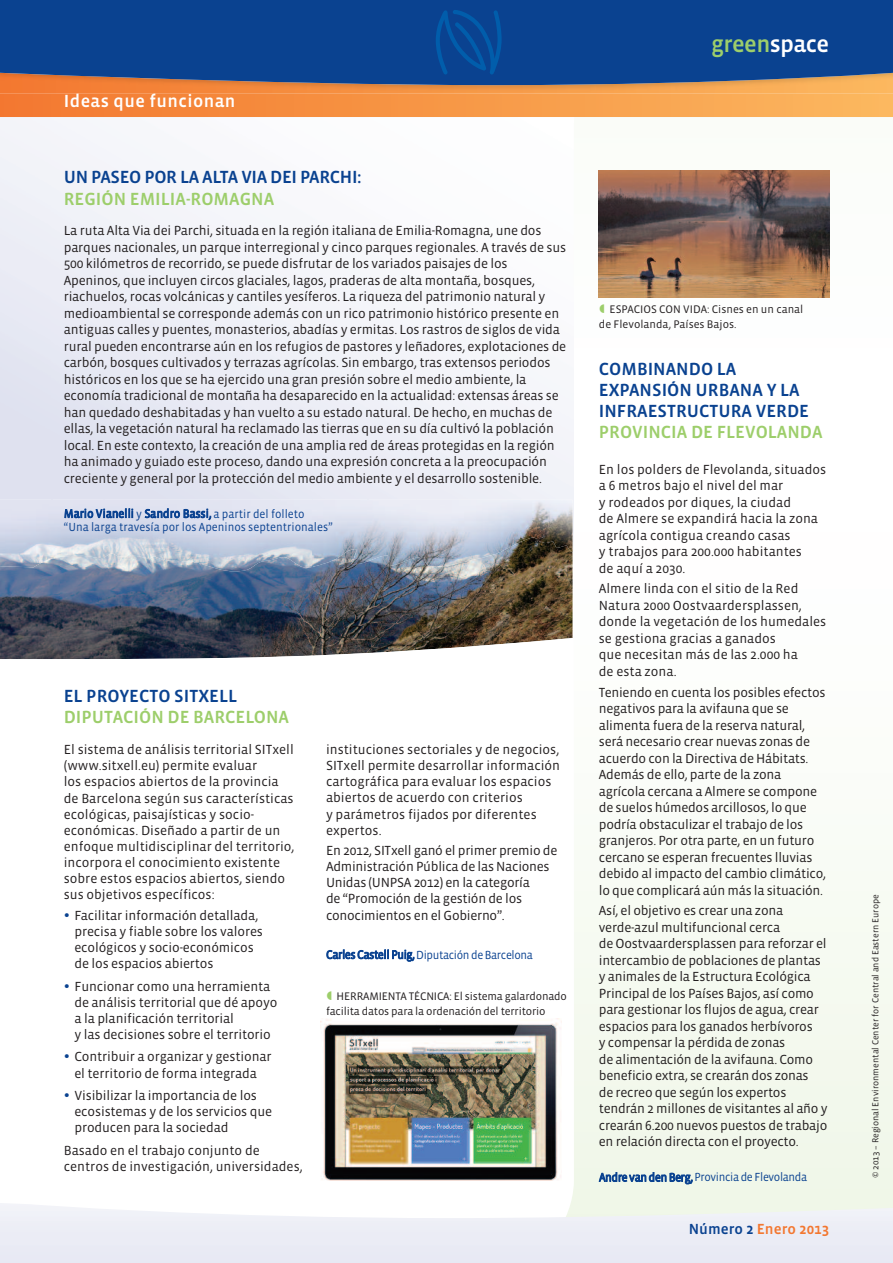
<style>
.page{position:relative;width:893px;height:1263px;background:#fff}
.page>*{position:absolute;margin:0;border:0;box-sizing:border-box;transform-origin:0 0}
.t1{font:24px "Vista Sans Med";letter-spacing:-.025em;color:#9dce6b}
.t2{font:18px/21px "Vista Sans Med";color:#0a4290}
.t3{font:18px "Vista Sans Med";color:#9dce6b}
.t4{font:18px "Vista Sans Med";letter-spacing:-.02em;color:#0a4290}
.t5{font:18px "Vista Sans Med";letter-spacing:.025em;color:#fff}
.t6{font:15px "Vista Sans Med";color:#f37730}
.t7{font:13.5px/16.5px "Vista Sans";letter-spacing:-.015em;color:#231f20}
.t8{font:12px/13.6px "Vista Sans";letter-spacing:-.015em;color:#0a4290;scale:.95 1}
.t9{font:11.25px/15px "Vista Sans";letter-spacing:-.015em;color:#231f20}
.t10{font:9px "Vista Sans";color:#231f20}
.s1{color:#fff}
.s2{color:#0a4290}
</style>
<div class="page">
<img style="left:0;top:567px;width:510px;height:92px">
<img style="left:0;top:500px;width:208px;height:68px">
<img style="left:208px;top:500px;width:104px;height:71px">
<img style="left:312px;top:500px;width:198px;height:67px">
<svg style="left:510px;top:117px;width:383px;height:1074px"></svg>
<svg style="left:0;top:94px;width:893px;height:23px;background:#f79747"></svg>
<svg style="left:0;top:1191px;width:893px;height:72px"></svg>
<img style="left:0;top:85px;width:893px;height:9px">
<div style="left:0;top:0;width:893px;height:85px;background:#0a4290"></div>
<svg style="left:436px;top:10px;width:66px;height:64px;background:#074a98"></svg>
<img style="left:599px;top:170px;width:230px;height:128px">
<div style="left:312px;top:1018px;width:249px;height:180px;background:#fff"></div>
<img style="left:321px;top:1018px;width:240px;height:163px">
<svg style="left:600px;top:305px;width:4px;height:8px"></svg>
<h2 class="t5" style="left:64px;top:90px;width:173px">Ideas que funcionan</h2>
<h2 class="t4" style="left:64px;top:167px;width:299px">UN PASEO POR LA ALTA VIA DEI PARCHI:</h2>
<h2 class="t3" style="left:64px;top:188px;width:212px">REGIÓN EMILIA-ROMAGNA</h2>
<p class="t7" style="left:64px;top:222px;width:504px">La ruta Alta Via dei Parchi, situada en la región italiana de Emilia-Romagna, une dos parques nacionales, un parque interregional y cinco parques regionales. A través de sus 500 kilómetros de recorrido, se puede disfrutar de los variados paisajes de los Apeninos, que incluyen circos glaciales, lagos, praderas de alta montaña, bosques, riachuelos, rocas volcánicas y cantiles yesíferos. La riqueza del patrimonio natural y medioambiental se corresponde además con un rico patrimonio histórico presente en antiguas calles y puentes, monasterios, abadías y ermitas. Los rastros de siglos de vida rural pueden encontrarse aún en los refugios de pastores y leñadores, explotaciones de carbón, bosques cultivados y terrazas agrícolas. Sin embargo, tras extensos periodos históricos en los que se ha ejercido una gran presión sobre el medio ambiente, la economía tradicional de montaña ha desaparecido en la actualidad: extensas áreas se han quedado deshabitadas y han vuelto a su estado natural. De hecho, en muchas de ellas, la vegetación natural ha reclamado las tierras que en su día cultivó la población local. En este contexto, la creación de una amplia red de áreas protegidas en la región ha animado y guiado este proceso, dando una expresión concreta a la preocupación creciente y general por la protección del medio ambiente y el desarrollo sostenible.</p>
<p class="t8" style="left:64px;top:507px;width:285px">Mario Vianelli y Sandro Bassi, a partir del folleto<br>“Una larga travesía por los Apeninos septentrionales”</p>
<h2 class="t2" style="left:64px;top:686px;width:175px">EL PROYECTO SITXELL</h2>
<h2 class="t3" style="left:64px;top:706px;width:227px">DIPUTACIÓN DE BARCELONA</h2>
<p class="t7" style="left:64px;top:741px;width:232px;line-height:16px">El sistema de análisis territorial SITxell (www.sitxell.eu) permite evaluar<br>los espacios abiertos de la provincia de Barcelona según sus características ecológicas, paisajísticas y socio&shy;económicas. Diseñado a partir de un enfoque multidisciplinar del territorio, incorpora el conocimiento existente sobre estos espacios abiertos, siendo sus objetivos específicos:</p>
<p class="t7" style="left:74px;top:907px;width:190px;line-height:16px">Facilitar información detallada, precisa y fiable sobre los valores ecológicos y socio-económicos de los espacios abiertos</p>
<p class="t7" style="left:74px;top:978px;width:205px;line-height:16px">Funcionar como una herramienta de análisis territorial que dé apoyo a la planificación territorial<br>y las decisiones sobre el territorio</p>
<p class="t7" style="left:74px;top:1049px;width:199px;line-height:16px">Contribuir a organizar y gestionar el territorio de forma integrada</p>
<p class="t7" style="left:74px;top:1087px;width:199px;line-height:16px">Visibilizar la importancia de los ecosistemas y de los servicios que producen para la sociedad</p>
<p class="t7" style="left:64px;top:1142px;width:240px;line-height:16px">Basado en el trabajo conjunto de centros de investigación, universidades,</p>
<p class="t7" style="left:326px;top:741px;width:236px;line-height:16px">instituciones sectoriales y de negocios, SITxell permite desarrollar información cartográfica para evaluar los espacios abiertos de acuerdo con criterios<br>y parámetros fijados por diferentes expertos.</p>
<p class="t7" style="left:326px;top:842px;width:233px;line-height:16px">En 2012, SITxell ganó el primer premio de Administración Pública de las Naciones Unidas (UNPSA 2012) en la categoría<br>de “Promoción de la gestión de los conocimientos en el Gobierno”.</p>
<p class="t8" style="left:326px;top:948px;width:219px">Carles Castell Puig, Diputación de Barcelona</p>
<p class="t9" style="left:326px;top:989px;width:242px;text-indent:11px">HERRAMIENTA TÉCNICA: El sistema galardonado facilita datos para la ordenación del territorio</p>
<h1 class="t1" style="left:711px;top:30px;width:120px">green<span class="s1">space</span></h1>
<p class="t9" style="left:599px;top:302px;width:206px;text-indent:11px">ESPACIOS CON VIDA: Cisnes en un canal de Flevolanda, Países Bajos.</p>
<h2 class="t2" style="left:599px;top:358px;width:212px">COMBINANDO LA<br>EXPANSIÓN URBANA Y LA<br>INFRAESTRUCTURA VERDE</h2>
<h2 class="t3" style="left:599px;top:421px;width:225px">PROVINCIA DE FLEVOLANDA</h2>
<p class="t7" style="left:599px;top:461px;width:229px">En los polders de Flevolanda, situados a 6 metros bajo el nivel del mar<br>y rodeados por diques, la ciudad<br>de Almere se expandirá hacia la zona agrícola contigua creando casas<br>y trabajos para 200.000 habitantes<br>de aquí a 2030.</p>
<p class="t7" style="left:599px;top:580px;width:229px">Almere linda con el sitio de la Red<br>Natura 2000 Oostvaardersplassen, donde la vegetación de los humedales se gestiona gracias a ganados<br>que necesitan más de las 2.000 ha<br>de esta zona.</p>
<p class="t7" style="left:599px;top:684px;width:229px">Teniendo en cuenta los posibles efectos negativos para la avifauna que se alimenta fuera de la reserva natural, será necesario crear nuevas zonas de acuerdo con la Directiva de Hábitats.<br>Además de ello, parte de la zona agrícola cercana a Almere se compone de suelos húmedos arcillosos, lo que podría obstaculizar el trabajo de los granjeros. Por otra parte, en un futuro cercano se esperan frecuentes lluvias debido al impacto del cambio climático, lo que complicará aún más la situación.</p>
<p class="t7" style="left:599px;top:902px;width:230px">Así, el objetivo es crear una zona verde-azul multifuncional cerca<br>de Oostvaardersplassen para reforzar el intercambio de poblaciones de plantas y animales de la Estructura Ecológica Principal de los Países Bajos, así como para gestionar los flujos de agua, crear espacios para los ganados herbívoros<br>y compensar la pérdida de zonas<br>de alimentación de la avifauna. Como beneficio extra, se crearán dos zonas<br>de recreo que según los expertos tendrán 2 millones de visitantes al año y crearán 6.200 nuevos puestos de trabajo en relación directa con el proyecto.</p>
<p class="t8" style="left:599px;top:1170px;width:221px">Andre van den Berg,Provincia de Flevolanda</p>
<p class="t6" style="left:689px;top:1220px;width:142px"><span class="s2">Número 2</span> Enero 2013</p>
<p class="t10" style="left:870px;top:1178px;width:285px;rotate:-90deg">© 2013 – Regional Environmental Center for Central and Eastern Europe</p>
</div>
